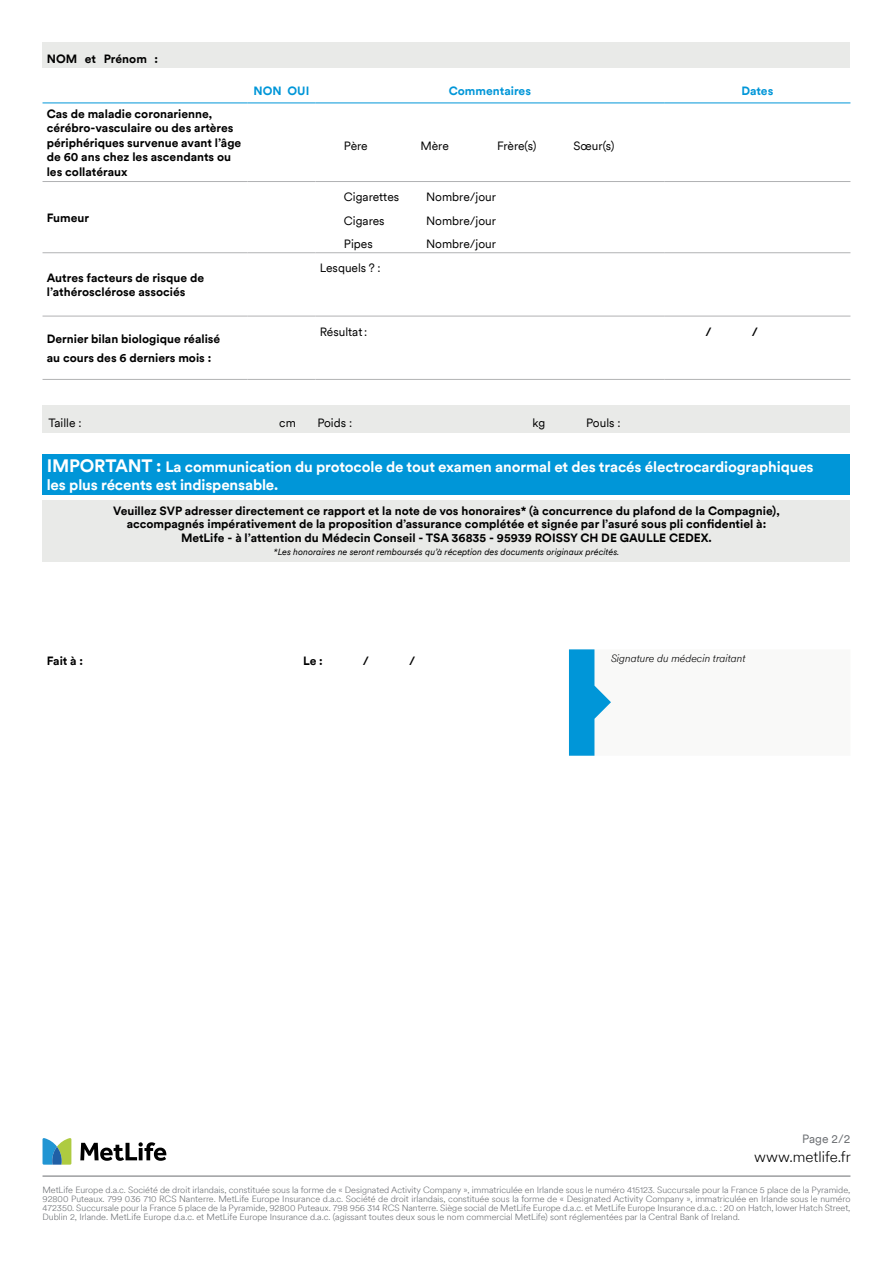
<style>
.page{position:relative;width:893px;height:1263px;background:#fff}
.page>*{position:absolute;margin:0;border:0;box-sizing:border-box;transform-origin:0 0}
.t1{font:700 15px/18px "Met Life Circular TT";letter-spacing:-.01em;color:#fff}
.t2{font:300 15px "Met Life Circular TT";color:#000}
.t3{font:700 12px/14.4px "Met Life Circular TT";color:#000}
.t4{font:12px "Met Life Circular TT";color:#000}
.t5{font:700 12px "Met Life Circular TT";color:#0096d8}
.t6{font:12px "Met Life Circular TT";color:#6a6d71}
.t7{font:italic 300 10.5px "Met Life Circular TT";color:#000}
.t8{font:300 9px/9px "Met Life Circular TT";color:#6a6d71;text-align:justify}
.t9{font:italic 9px "Met Life Circular TT";color:#000}
.s1{font-size:18px}
</style>
<div class="page">
<svg style="left:80px;top:1142px;width:86px;height:19px"></svg>
<svg style="left:43px;top:1138px;width:28px;height:27px"></svg>
<hr style="left:43px;top:1176px;width:807px;height:1px;background:#6a6d71">
<div style="left:43px;top:43px;width:807px;height:25px;background:#e9eae8"></div>
<hr style="left:664px;top:252px;width:186px;height:1px;background:#b1b2b4">
<hr style="left:664px;top:316px;width:186px;height:1px;background:#b1b2b4">
<hr style="left:664px;top:379px;width:186px;height:1px;background:#b1b2b4">
<hr style="left:43px;top:103px;width:204px;height:1px;background:#0096d8">
<hr style="left:247px;top:103px;width:68px;height:1px;background:#0096d8">
<hr style="left:315px;top:103px;width:349px;height:1px;background:#0096d8">
<hr style="left:664px;top:103px;width:186px;height:1px;background:#0096d8">
<hr style="left:664px;top:181px;width:186px;height:1px;background:#b1b2b4">
<hr style="left:43px;top:181px;width:204px;height:1px;background:#b1b2b4">
<hr style="left:247px;top:181px;width:68px;height:1px;background:#b1b2b4">
<hr style="left:315px;top:181px;width:349px;height:1px;background:#b1b2b4">
<hr style="left:315px;top:252px;width:349px;height:1px;background:#b1b2b4">
<hr style="left:315px;top:316px;width:349px;height:1px;background:#b1b2b4">
<hr style="left:315px;top:379px;width:349px;height:1px;background:#b1b2b4">
<hr style="left:43px;top:252px;width:204px;height:1px;background:#b1b2b4">
<hr style="left:247px;top:252px;width:68px;height:1px;background:#b1b2b4">
<hr style="left:43px;top:316px;width:204px;height:1px;background:#b1b2b4">
<hr style="left:247px;top:316px;width:68px;height:1px;background:#b1b2b4">
<hr style="left:43px;top:379px;width:204px;height:1px;background:#b1b2b4">
<hr style="left:247px;top:379px;width:68px;height:1px;background:#b1b2b4">
<div style="left:43px;top:454px;width:807px;height:40px;background:#0096d8"></div>
<svg style="left:569px;top:649px;width:42px;height:107px"></svg>
<div style="left:43px;top:406px;width:806px;height:27px;background:#e9eae8"></div>
<div style="left:43px;top:500px;width:807px;height:61px;background:#e9eae8"></div>
<h2 class="t3" style="left:47px;top:51px;width:113px">NOM et Prénom :</h2>
<h2 class="t3" style="left:47px;top:106px;width:196px">Cas de maladie coronarienne, cérébro-vasculaire ou des artères périphériques survenue avant l’âge de 60 ans chez les ascendants ou les collatéraux</h2>
<h2 class="t3" style="left:47px;top:210px;width:44px">Fumeur</h2>
<h2 class="t3" style="left:47px;top:270px;width:159px">Autres facteurs de risque de l’athérosclérose associés</h2>
<h2 class="t3" style="left:47px;top:329px;width:175px;line-height:18.6px">Dernier bilan biologique réalisé au cours des 6 derniers mois :</h2>
<h2 class="t5" style="left:254px;top:83px;width:57px">NON OUI</h2>
<h2 class="t5" style="left:449px;top:83px;width:84px">Commentaires</h2>
<h2 class="t5" style="left:741px;top:83px;width:34px">Dates</h2>
<h2 class="t4" style="left:344px;top:137px;width:25px">Père</h2>
<h2 class="t4" style="left:420px;top:137px;width:30px">Mère</h2>
<h2 class="t4" style="left:497px;top:137px;width:41px">Frère(s)</h2>
<h2 class="t4" style="left:574px;top:137px;width:43px">Sœur(s)</h2>
<h2 class="t4" style="left:344px;top:189px;width:57px">Cigarettes</h2>
<h2 class="t4" style="left:426px;top:189px;width:71px">Nombre/jour</h2>
<h2 class="t4" style="left:344px;top:213px;width:42px">Cigares</h2>
<h2 class="t4" style="left:426px;top:213px;width:71px">Nombre/jour</h2>
<h2 class="t4" style="left:344px;top:236px;width:30px">Pipes</h2>
<h2 class="t4" style="left:426px;top:236px;width:71px">Nombre/jour</h2>
<h2 class="t4" style="left:320px;top:260px;width:62px">Lesquels ? :</h2>
<h2 class="t4" style="left:320px;top:323px;width:49px">Résultat :</h2>
<h2 class="t3" style="left:706px;top:324px;width:8px">/</h2>
<h2 class="t3" style="left:752px;top:324px;width:8px">/</h2>
<h2 class="t4" style="left:49px;top:415px;width:35px">Taille :</h2>
<h2 class="t4" style="left:279px;top:415px;width:18px">cm</h2>
<h2 class="t4" style="left:317px;top:415px;width:36px">Poids :</h2>
<h2 class="t4" style="left:533px;top:415px;width:14px">kg</h2>
<h2 class="t4" style="left:586px;top:415px;width:36px">Pouls :</h2>
<h1 class="t1" style="left:47px;top:457px;width:768px"><span class="s1">IMPORTANT :</span> La communication du protocole de tout examen anormal et des tracés électrocardiographiques les plus récents est indispensable.</h1>
<p class="t3" style="left:113px;top:503px;width:668px;line-height:13.5px;text-align:center">Veuillez SVP adresser directement ce rapport et la note de vos honoraires* (à concurrence du plafond de la Compagnie), accompagnés impérativement de la proposition d’assurance complétée et signée par l’asuré sous pli confidentiel à:<br>MetLife - à l’attention du Médecin Conseil - TSA 36835 - 95939 ROISSY CH DE GAULLE CEDEX.</p>
<p class="t9" style="left:274px;top:546px;width:347px">*Les honoraires ne seront remboursés qu’à réception des documents originaux précités.</p>
<h2 class="t3" style="left:47px;top:653px;width:38px">Fait à :</h2>
<h2 class="t3" style="left:303px;top:653px;width:21px">Le :</h2>
<h2 class="t3" style="left:363px;top:653px;width:8px">/</h2>
<h2 class="t3" style="left:409px;top:653px;width:8px">/</h2>
<p class="t7" style="left:611px;top:651px;width:136px">Signature du médecin traitant</p>
<h2 class="t6" style="left:802px;top:1131px;width:50px">Page 2/2</h2>
<h1 class="t2" style="left:754px;top:1147px;width:98px">www.metlife.fr</h1>
<p class="t8" style="left:43px;top:1185px;width:809px">MetLife Europe d.a.c. Société de droit irlandais, constituée sous la forme de « Designated Activity Company », immatriculée en Irlande sous le numéro 415123. Succursale pour la France 5 place de la Pyramide, 92800 Puteaux. 799 036 710 RCS Nanterre. MetLife Europe Insurance d.a.c. Société de droit irlandais, constituée sous la forme de « Designated Activity Company », immatriculée en Irlande sous le numéro 472350. Succursale pour la France 5 place de la Pyramide, 92800 Puteaux. 798 956 314 RCS Nanterre. Siège social de MetLife Europe d.a.c. et MetLife Europe Insurance d.a.c. : 20 on Hatch, lower Hatch Street, Dublin 2, Irlande. MetLife Europe d.a.c. et MetLife Europe Insurance d.a.c. (agissant toutes deux sous le nom commercial MetLife) sont réglementées par la Central Bank of Ireland.</p>
</div>
